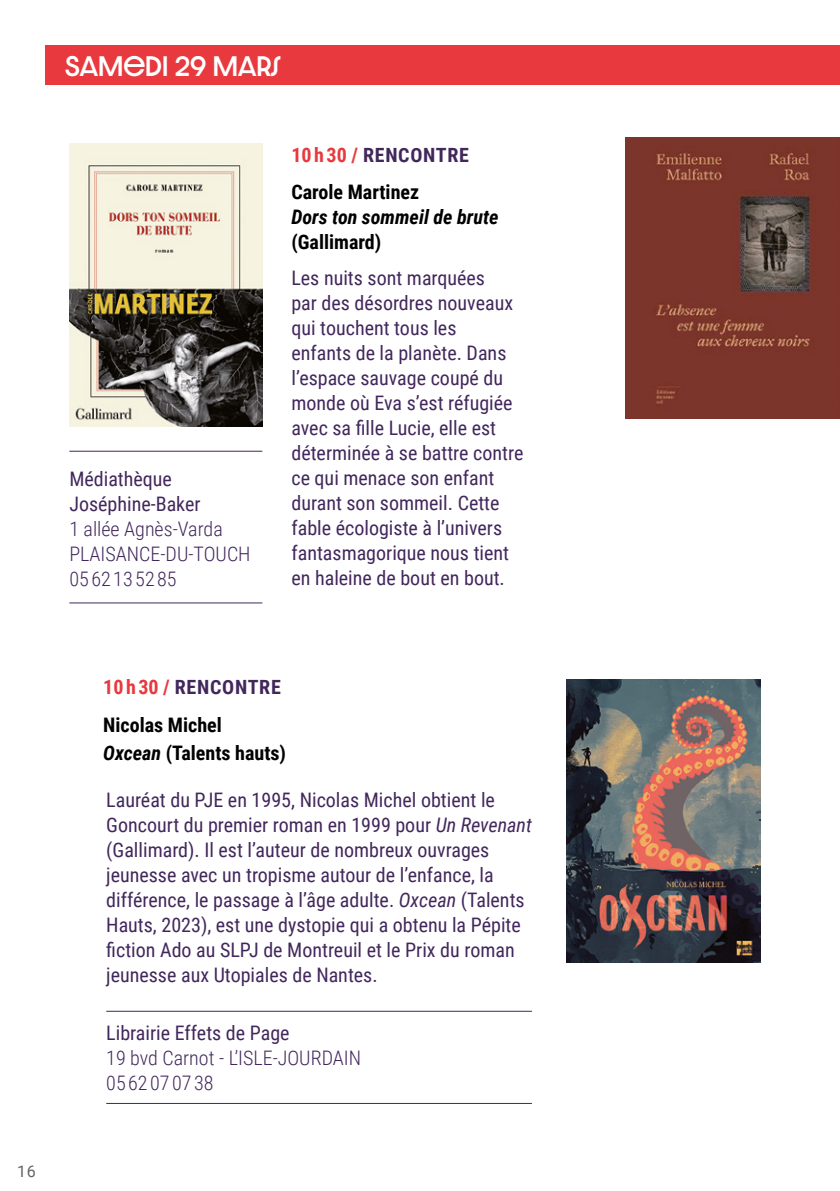
<style>
.page{position:relative;width:840px;height:1191px;background:#fff}
.page>*{position:absolute;margin:0;border:0;box-sizing:border-box;transform-origin:0 0}
.t1{font:500 24px "Dazzle Unicase";color:#fff}
.LIEU___INFOS{font:20px/25px "Roboto Condensed";color:#42275c}
.LIEU___INFOS-2{font:300 20px/25px "Roboto Condensed";color:#42275c}
.t2{font:700 20px "Roboto Condensed";color:#000}
.t3{font:italic 700 20px/25px "Roboto Condensed";color:#000}
.t4{font:700 19.6px "Roboto Condensed";letter-spacing:.035em;color:#42275c}
.GRAND_ARTICLE___Surtitre{font:16px "Roboto";color:#646363}
.s1{font-size:20px;color:#e8393e}
.s2{font-style:normal}
.s3{font-style:italic}
.s4{font-weight:400}
</style>
<div class="page">
<div style="left:45px;top:45px;width:794px;height:40px;background:#e8393e"></div>
<hr style="left:69px;top:602px;width:193px;height:1px;background:#42275c">
<hr style="left:69px;top:451px;width:193px;height:1px;background:#42275c">
<img style="left:69px;top:143px;width:193px;height:283px">
<img style="left:566px;top:679px;width:194px;height:283px">
<hr style="left:106px;top:1011px;width:425px;height:1px;background:#42275c">
<hr style="left:106px;top:1103px;width:425px;height:1px;background:#42275c">
<img style="left:625px;top:137px;width:214px;height:281px">
<p class="t1" style="left:65px;top:49px;width:217px">SAMEDI 29 MARS</p>
<p class="LIEU___INFOS" style="left:69px;top:465px;width:133px">Médiathèque<br>Joséphine-Baker</p>
<p class="LIEU___INFOS-2" style="left:69px;top:515px;width:183px">1 allée Agnès-Varda<br>PLAISANCE-DU-TOUCH</p>
<p class="LIEU___INFOS-2" style="left:69px;top:565px;width:109px">05 62 13 52 85</p>
<p class="t4" style="left:291px;top:142px;width:179px"><span class="s1">10 h 30 /</span> RENCONTRE</p>
<p class="t2" style="left:291px;top:178px;width:129px">Carole Martinez</p>
<p class="t3" style="left:291px;top:203px;width:208px">Dors ton sommeil de brute <span class="s2">(Gallimard)</span></p>
<p class="LIEU___INFOS" style="left:291px;top:265px;width:233px">Les nuits sont marquées<br>par des désordres nouveaux qui touchent tous les<br>enfants de la planète. Dans l’espace sauvage coupé du monde où Eva s’est réfugiée avec sa fille Lucie, elle est déterminée à se battre contre ce qui menace son enfant durant son sommeil. Cette fable écologiste à l’univers fantasmagorique nous tient en haleine de bout en bout.</p>
<p class="GRAND_ARTICLE___Surtitre" style="left:17px;top:1159px;width:20px">16</p>
<p class="t4" style="left:103px;top:673px;width:179px"><span class="s1">10 h 30 /</span> RENCONTRE</p>
<p class="t2" style="left:103px;top:711px;width:120px">Nicolas Michel</p>
<p class="t2" style="left:103px;top:738px;width:184px"><span class="s3">Oxcean</span> (Talents hauts)</p>
<p class="LIEU___INFOS" style="left:106px;top:786px;width:427px">Lauréat du PJE en 1995, Nicolas Michel obtient le Goncourt du premier roman en 1999 pour <span class="s3">Un Revenant </span>(Gallimard). Il est l’auteur de nombreux ouvrages jeunesse avec un tropisme autour de l’enfance, la différence, le passage à l’âge adulte. <span class="s3">Oxcean</span> (Talents Hauts, 2023), est une dystopie qui a obtenu la Pépite fiction Ado au SLPJ de Montreuil et le Prix du roman jeunesse aux Utopiales de Nantes.</p>
<p class="LIEU___INFOS-2" style="left:106px;top:1019px;width:256px"><span class="s4">Librairie Effets de Page<br></span>19 bvd Carnot - L’ISLE-JOURDAIN</p>
<p class="LIEU___INFOS-2" style="left:106px;top:1069px;width:109px">05 62 07 07 38</p>
</div>
